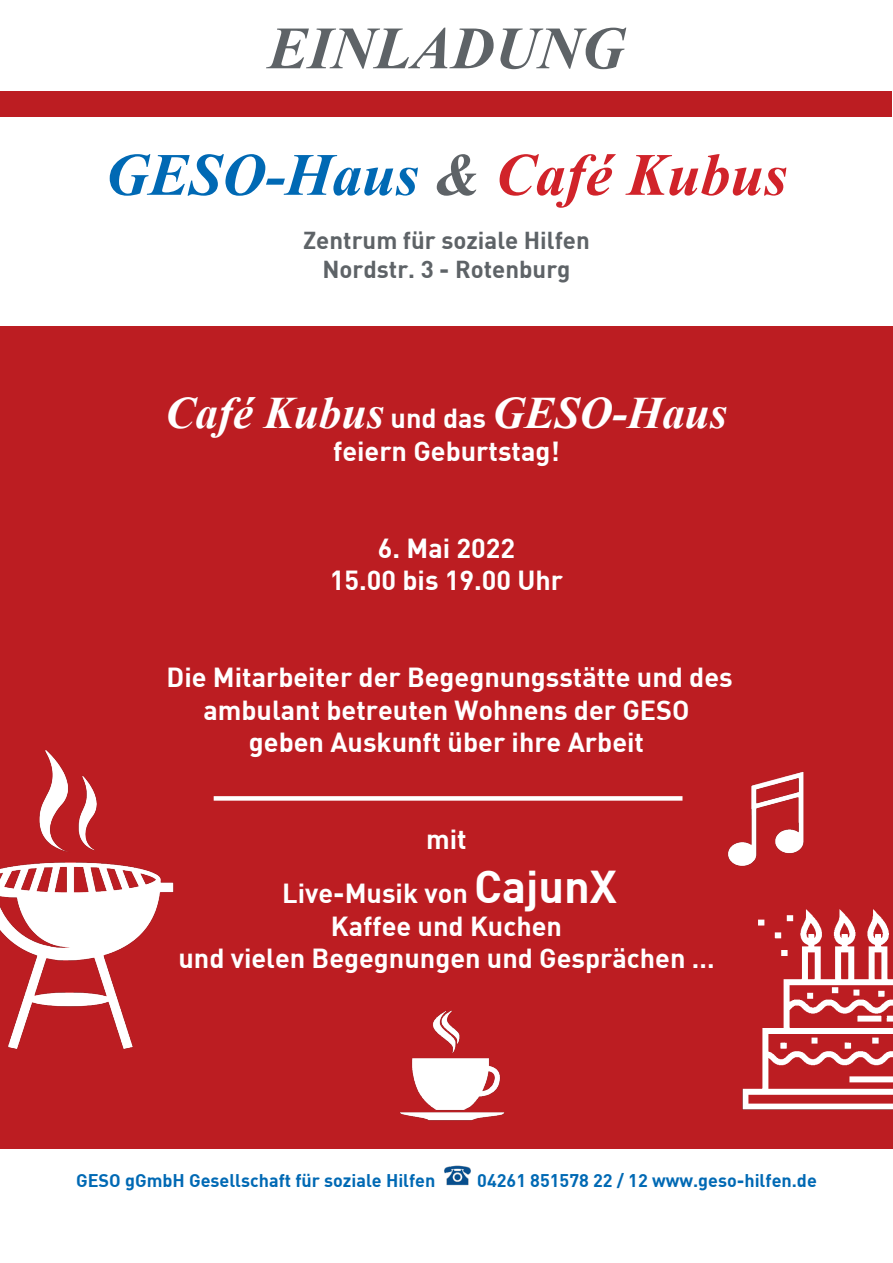
<style>
.page{position:relative;width:893px;height:1263px;background:#fff}
.page>*{position:absolute;margin:0;border:0;box-sizing:border-box;transform-origin:0 0}
.t1{font:italic 700 60px "Times New Roman";color:#0069b4}
.t2{font:italic 700 60px "Times New Roman";color:#5e6367}
.t3{font:italic 700 45px "Times New Roman";color:#fff}
.t4{font:700 27px/54px "DIN";color:#fff;text-align:center}
.t5{font:700 24px "DIN";color:#5e6367}
.t6{font:700 18px "DIN";color:#0069b4}
.s1{color:#5e6367}
.s2{color:#d1232a}
.s3{font-family:"DIN";font-style:normal;font-size:27px}
.s4{font-size:45px}
</style>
<div class="page">
<div style="left:0;top:326px;width:893px;height:823px;background:#bc1d22"></div>
<img style="left:444px;top:1165px;width:27px;height:21px">
<img style="left:728px;top:771px;width:76px;height:95px">
<img style="left:742px;top:909px;width:151px;height:201px">
<img style="left:0;top:750px;width:214px;height:300px">
<div style="left:1px;top:91px;width:891px;height:26px;background:#bc1d22"></div>
<img style="left:400px;top:1010px;width:105px;height:111px">
<div style="left:214px;top:796px;width:468px;height:5px;background:#fff"></div>
<p class="t2" style="left:268px;top:6px;width:358px">EINLADUNG</p>
<p class="t1" style="left:106px;top:133px;width:683px">GESO-Haus <span class="s1">&amp;</span> <span class="s2">Café Kubus</span></p>
<p class="t5" style="left:303px;top:225px;width:288px">Zentrum für soziale Hilfen</p>
<p class="t5" style="left:322px;top:254px;width:250px">Nordstr. 3 - Rotenburg</p>
<p class="t3" style="left:166px;top:382px;width:563px">Café Kubus <span class="s3">und das</span> GESO-Haus</p>
<p class="t4" style="left:333px;top:423px;width:228px">feiern Geburtstag!</p>
<p class="t4" style="left:378px;top:520px;width:139px">6. Mai 2022</p>
<p class="t4" style="left:330px;top:552px;width:235px">15.00 bis 19.00 Uhr</p>
<p class="t4" style="left:167px;top:649px;width:568px">Die Mitarbeiter der Begegnungsstätte und des</p>
<p class="t4" style="left:203px;top:682px;width:488px">ambulant betreuten Wohnens der GESO</p>
<p class="t4" style="left:249px;top:714px;width:397px">geben Auskunft über ihre Arbeit</p>
<p class="t4" style="left:282px;top:811px;width:336px">mit<br>Live-Musik von <span class="s4">CajunX</span></p>
<p class="t4" style="left:331px;top:898px;width:233px">Kaffee und Kuchen</p>
<p class="t4" style="left:178px;top:930px;width:538px">und vielen Begegnungen und Gesprächen …</p>
<p class="t6" style="left:76px;top:1169px;width:361px">GESO gGmbH Gesellschaft für soziale Hilfen</p>
<p class="t6" style="left:477px;top:1169px;width:341px">04261 851578 22 / 12 www.geso-hilfen.de</p>
</div>
